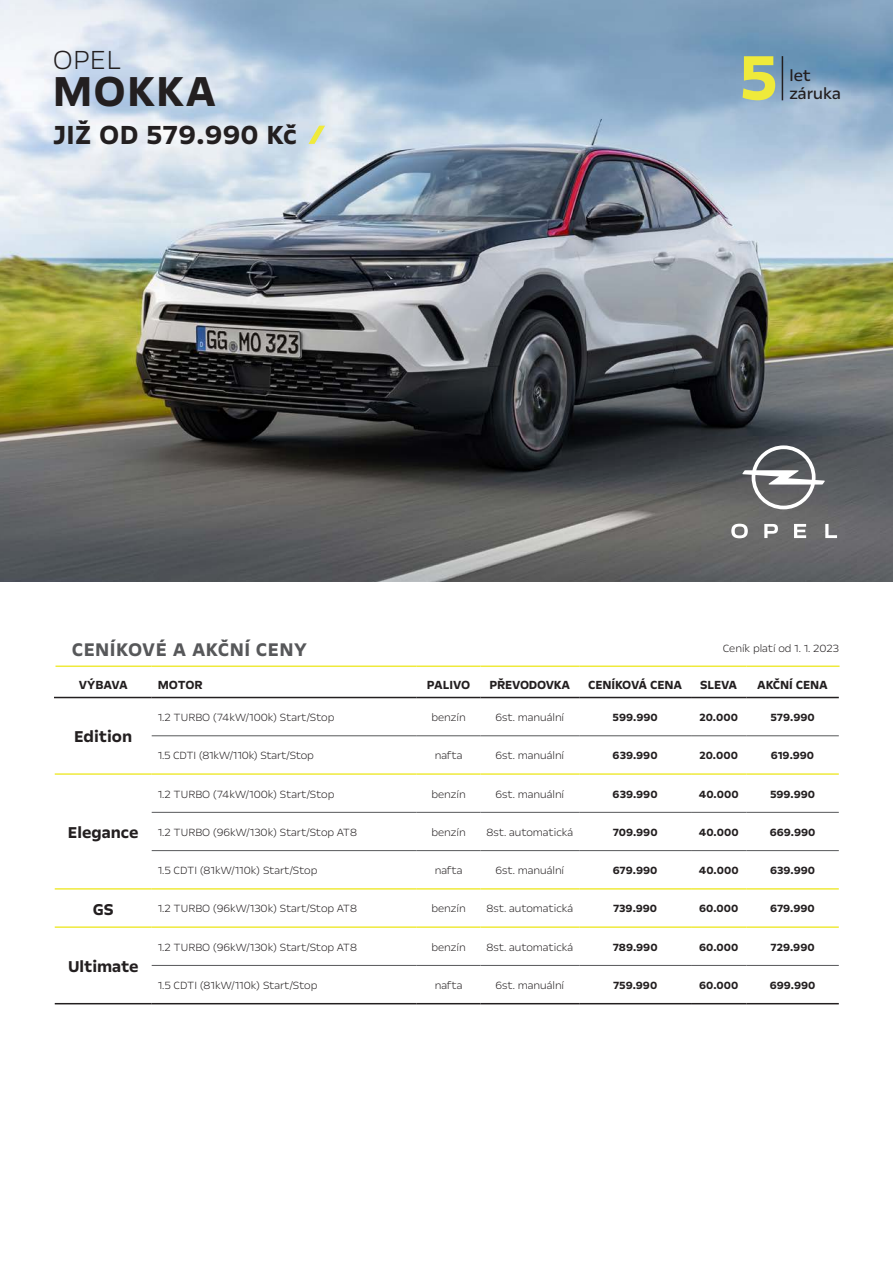
<style>
.page{position:relative;width:893px;height:1263px;background:#fff}
.page>*{position:absolute;margin:0;border:0;box-sizing:border-box;transform-origin:0 0}
.t1{font:700 72px "Opel Next";color:#efea3b}
.t2{font:700 48px "Opel Next";letter-spacing:.02em;color:#231f20}
.t3{font:700 30px "Opel Next";letter-spacing:.01em;color:#231f20}
.t4{font:300 30px "Opel Next";color:#231f20}
.t5{font:700 21px "Opel Next";letter-spacing:.02em;color:#57585a}
.t6{font:700 18px "Opel Next";color:#231f20}
.t7{font:18px "Opel Next";color:#231f20}
.t8{font:700 13.5px "Opel Next";letter-spacing:-.01em;color:#231f20}
.t9{font:300 12px "Opel Next";color:#231f20}
.t10{font:700 12px "Opel Next";color:#231f20}
</style>
<div class="page">
<img style="left:0;top:0;width:893px;height:581px">
<hr style="left:782px;top:56px;width:1px;height:44px;background:#231f20">
<svg style="left:731px;top:524px;width:106px;height:14px"></svg>
<svg style="left:742px;top:445px;width:83px;height:64px"></svg>
<svg style="left:308px;top:126px;width:17px;height:18px"></svg>
<hr style="left:152px;top:735px;width:265px;height:1px;background:#57585a">
<hr style="left:417px;top:735px;width:63px;height:1px;background:#57585a">
<hr style="left:480px;top:735px;width:99px;height:1px;background:#57585a">
<hr style="left:579px;top:735px;width:112px;height:1px;background:#57585a">
<hr style="left:691px;top:735px;width:55px;height:1px;background:#57585a">
<hr style="left:746px;top:735px;width:93px;height:1px;background:#57585a">
<hr style="left:152px;top:812px;width:265px;height:1px;background:#57585a">
<hr style="left:417px;top:812px;width:63px;height:1px;background:#57585a">
<hr style="left:480px;top:812px;width:99px;height:1px;background:#57585a">
<hr style="left:579px;top:812px;width:112px;height:1px;background:#57585a">
<hr style="left:691px;top:812px;width:55px;height:1px;background:#57585a">
<hr style="left:746px;top:812px;width:93px;height:1px;background:#57585a">
<hr style="left:152px;top:850px;width:265px;height:1px;background:#57585a">
<hr style="left:417px;top:850px;width:63px;height:1px;background:#57585a">
<hr style="left:480px;top:850px;width:99px;height:1px;background:#57585a">
<hr style="left:579px;top:850px;width:112px;height:1px;background:#57585a">
<hr style="left:691px;top:850px;width:55px;height:1px;background:#57585a">
<hr style="left:746px;top:850px;width:93px;height:1px;background:#57585a">
<hr style="left:55px;top:888px;width:97px;height:2px;background:#efea3b">
<hr style="left:152px;top:888px;width:265px;height:2px;background:#efea3b">
<hr style="left:417px;top:888px;width:63px;height:2px;background:#efea3b">
<hr style="left:480px;top:888px;width:99px;height:2px;background:#efea3b">
<hr style="left:579px;top:888px;width:112px;height:2px;background:#efea3b">
<hr style="left:691px;top:888px;width:55px;height:2px;background:#efea3b">
<hr style="left:746px;top:888px;width:93px;height:2px;background:#efea3b">
<hr style="left:56px;top:665px;width:96px;height:2px;background:#efea3b">
<hr style="left:152px;top:665px;width:265px;height:2px;background:#efea3b">
<hr style="left:417px;top:665px;width:63px;height:2px;background:#efea3b">
<hr style="left:480px;top:665px;width:99px;height:2px;background:#efea3b">
<hr style="left:579px;top:665px;width:112px;height:2px;background:#efea3b">
<hr style="left:691px;top:665px;width:55px;height:2px;background:#efea3b">
<hr style="left:746px;top:665px;width:93px;height:2px;background:#efea3b">
<hr style="left:55px;top:773px;width:97px;height:2px;background:#efea3b">
<hr style="left:152px;top:773px;width:265px;height:2px;background:#efea3b">
<hr style="left:417px;top:773px;width:63px;height:2px;background:#efea3b">
<hr style="left:480px;top:773px;width:99px;height:2px;background:#efea3b">
<hr style="left:579px;top:773px;width:112px;height:2px;background:#efea3b">
<hr style="left:691px;top:773px;width:55px;height:2px;background:#efea3b">
<hr style="left:746px;top:773px;width:93px;height:2px;background:#efea3b">
<hr style="left:54px;top:697px;width:98px;height:1px;background:#231f20">
<hr style="left:152px;top:697px;width:265px;height:1px;background:#231f20">
<hr style="left:417px;top:697px;width:63px;height:1px;background:#231f20">
<hr style="left:480px;top:697px;width:99px;height:1px;background:#231f20">
<hr style="left:579px;top:697px;width:112px;height:1px;background:#231f20">
<hr style="left:691px;top:697px;width:55px;height:1px;background:#231f20">
<hr style="left:746px;top:697px;width:93px;height:1px;background:#231f20">
<hr style="left:152px;top:965px;width:265px;height:1px;background:#57585a">
<hr style="left:417px;top:965px;width:63px;height:1px;background:#57585a">
<hr style="left:480px;top:965px;width:99px;height:1px;background:#57585a">
<hr style="left:579px;top:965px;width:112px;height:1px;background:#57585a">
<hr style="left:691px;top:965px;width:55px;height:1px;background:#57585a">
<hr style="left:746px;top:965px;width:93px;height:1px;background:#57585a">
<hr style="left:55px;top:1003px;width:97px;height:1px;background:#231f20">
<hr style="left:152px;top:1003px;width:265px;height:1px;background:#231f20">
<hr style="left:417px;top:1003px;width:63px;height:1px;background:#231f20">
<hr style="left:480px;top:1003px;width:99px;height:1px;background:#231f20">
<hr style="left:579px;top:1003px;width:112px;height:1px;background:#231f20">
<hr style="left:691px;top:1003px;width:55px;height:1px;background:#231f20">
<hr style="left:746px;top:1003px;width:93px;height:1px;background:#231f20">
<hr style="left:55px;top:926px;width:97px;height:2px;background:#efea3b">
<hr style="left:152px;top:926px;width:265px;height:2px;background:#efea3b">
<hr style="left:417px;top:926px;width:63px;height:2px;background:#efea3b">
<hr style="left:480px;top:926px;width:99px;height:2px;background:#efea3b">
<hr style="left:579px;top:926px;width:112px;height:2px;background:#efea3b">
<hr style="left:691px;top:926px;width:55px;height:2px;background:#efea3b">
<hr style="left:746px;top:926px;width:93px;height:2px;background:#efea3b">
<p class="t4" style="left:53px;top:41px;width:70px">OPEL</p>
<p class="t2" style="left:53px;top:62px;width:165px">MOKKA</p>
<p class="t3" style="left:53px;top:116px;width:246px">JIŽ OD 579.990 Kč</p>
<p class="t1" style="left:739px;top:33px;width:41px">5</p>
<p class="t7" style="left:790px;top:64px;width:23px">let</p>
<p class="t7" style="left:790px;top:82px;width:53px">záruka</p>
<p class="t5" style="left:72px;top:637px;width:237px">CENÍKOVÉ A AKČNÍ CENY</p>
<p class="t8" style="left:79px;top:676px;width:50px">VÝBAVA</p>
<p class="t8" style="left:158px;top:676px;width:47px">MOTOR</p>
<p class="t8" style="left:427px;top:676px;width:45px">PALIVO</p>
<p class="t8" style="left:490px;top:676px;width:82px">PŘEVODOVKA</p>
<p class="t8" style="left:588px;top:676px;width:95px">CENÍKOVÁ CENA</p>
<p class="t8" style="left:700px;top:676px;width:39px">SLEVA</p>
<p class="t8" style="left:757px;top:676px;width:72px">AKČNÍ CENA</p>
<p class="t9" style="left:723px;top:640px;width:118px">Ceník platí od 1. 1. 2023</p>
<p class="t6" style="left:74px;top:726px;width:59px">Edition</p>
<p class="t6" style="left:68px;top:821px;width:72px">Elegance</p>
<p class="t9" style="left:158px;top:710px;width:178px">1.2 TURBO (74kW/100k) Start/Stop</p>
<p class="t9" style="left:431px;top:710px;width:36px">benzín</p>
<p class="t9" style="left:495px;top:710px;width:70px">6st. manuální</p>
<p class="t10" style="left:613px;top:710px;width:47px">599.990</p>
<p class="t10" style="left:699px;top:710px;width:40px">20.000</p>
<p class="t10" style="left:770px;top:710px;width:46px">579.990</p>
<p class="t9" style="left:158px;top:748px;width:158px">1.5 CDTI (81kW/110k) Start/Stop</p>
<p class="t9" style="left:435px;top:748px;width:29px">nafta</p>
<p class="t9" style="left:495px;top:748px;width:70px">6st. manuální</p>
<p class="t10" style="left:613px;top:748px;width:46px">639.990</p>
<p class="t10" style="left:699px;top:748px;width:40px">20.000</p>
<p class="t10" style="left:771px;top:748px;width:45px">619.990</p>
<p class="t9" style="left:158px;top:786px;width:178px">1.2 TURBO (74kW/100k) Start/Stop</p>
<p class="t9" style="left:431px;top:786px;width:36px">benzín</p>
<p class="t9" style="left:495px;top:786px;width:70px">6st. manuální</p>
<p class="t10" style="left:613px;top:786px;width:46px">639.990</p>
<p class="t10" style="left:699px;top:786px;width:41px">40.000</p>
<p class="t10" style="left:770px;top:786px;width:47px">599.990</p>
<p class="t9" style="left:158px;top:825px;width:201px">1.2 TURBO (96kW/130k) Start/Stop AT8</p>
<p class="t9" style="left:431px;top:825px;width:36px">benzín</p>
<p class="t9" style="left:486px;top:825px;width:88px">8st. automatická</p>
<p class="t10" style="left:613px;top:825px;width:46px">709.990</p>
<p class="t10" style="left:699px;top:825px;width:41px">40.000</p>
<p class="t10" style="left:770px;top:825px;width:47px">669.990</p>
<p class="t9" style="left:158px;top:863px;width:161px">1.5 CDTI (81kW/110k) Start/Stop</p>
<p class="t9" style="left:435px;top:863px;width:29px">nafta</p>
<p class="t9" style="left:495px;top:863px;width:70px">6st. manuální</p>
<p class="t10" style="left:613px;top:863px;width:46px">679.990</p>
<p class="t10" style="left:699px;top:863px;width:41px">40.000</p>
<p class="t10" style="left:770px;top:863px;width:46px">639.990</p>
<p class="t6" style="left:93px;top:898px;width:22px">GS</p>
<p class="t9" style="left:158px;top:901px;width:201px">1.2 TURBO (96kW/130k) Start/Stop AT8</p>
<p class="t9" style="left:431px;top:901px;width:36px">benzín</p>
<p class="t9" style="left:486px;top:901px;width:88px">8st. automatická</p>
<p class="t10" style="left:613px;top:901px;width:46px">739.990</p>
<p class="t10" style="left:699px;top:901px;width:41px">60.000</p>
<p class="t10" style="left:770px;top:901px;width:46px">679.990</p>
<p class="t6" style="left:68px;top:955px;width:72px">Ultimate</p>
<p class="t9" style="left:158px;top:939px;width:201px">1.2 TURBO (96kW/130k) Start/Stop AT8</p>
<p class="t9" style="left:431px;top:939px;width:36px">benzín</p>
<p class="t9" style="left:486px;top:939px;width:88px">8st. automatická</p>
<p class="t10" style="left:613px;top:940px;width:46px">789.990</p>
<p class="t10" style="left:699px;top:940px;width:41px">60.000</p>
<p class="t10" style="left:770px;top:940px;width:46px">729.990</p>
<p class="t9" style="left:158px;top:978px;width:161px">1.5 CDTI (81kW/110k) Start/Stop</p>
<p class="t9" style="left:435px;top:978px;width:29px">nafta</p>
<p class="t9" style="left:495px;top:978px;width:70px">6st. manuální</p>
<p class="t10" style="left:613px;top:978px;width:46px">759.990</p>
<p class="t10" style="left:699px;top:978px;width:41px">60.000</p>
<p class="t10" style="left:770px;top:978px;width:47px">699.990</p>
</div>
